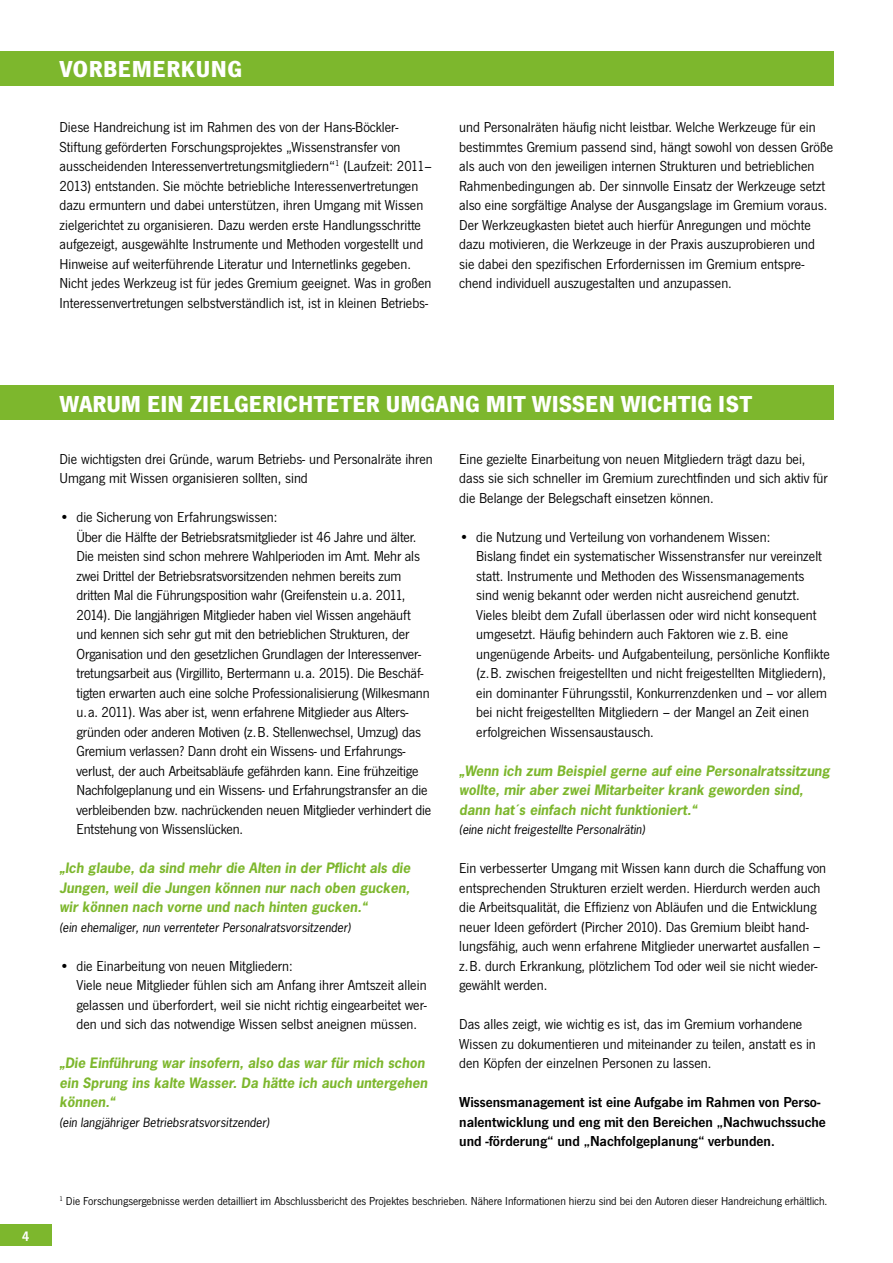
<style>
.page{position:relative;width:893px;height:1263px;background:#fff}
.page>*{position:absolute;margin:0;border:0;box-sizing:border-box;transform-origin:0 0}
.t1{font:700 24px "News Got T";color:#fff}
.t2{font:700 24px "News Got T";letter-spacing:.02em;color:#fff}
.t3{font:15px/19.5px "News Got T";color:#000}
.t4{font:15px/19.5px "News Got T Dem";color:#000}
.t5{font:14.25px "News Got T Dem";color:#fff}
.t6{font:italic 700 13.5px/19.5px "News Gothic Std";color:#7db72d}
.t7{font:12px "News Got T";color:#000}
.t8{font:italic 12px "News Gothic Std";color:#000}
</style>
<div class="page">
<div style="left:0;top:1225px;width:51px;height:21px;background:#7db72d"></div>
<div style="left:0;top:386px;width:833px;height:34px;background:#7db72d"></div>
<div style="left:0;top:51px;width:833px;height:34px;background:#7db72d"></div>
<h1 class="t2" style="left:60px;top:55px;width:184px">VORBEMERKUNG</h1>
<p class="t3" style="left:60px;top:118px;width:374px">Diese Handreichung ist im Rahmen des von der Hans-Böckler-Stiftung geförderten Forschungsprojektes „Wissenstransfer von ausscheidenden Interessenvertretungsmitgliedern“<sup>1</sup> (Laufzeit: 2011– 2013) entstanden. Sie möchte betriebliche Interessenvertretungen dazu ermuntern und dabei unterstützen, ihren Umgang mit Wissen zielgerichtet zu organisieren. Dazu werden erste Handlungsschritte aufgezeigt, ausgewählte Instrumente und Methoden vorgestellt und Hinweise auf weiterführende Literatur und Internetlinks gegeben.<br>Nicht jedes Werkzeug ist für jedes Gremium geeignet. Was in großen Interessenvertretungen selbstverständlich ist, ist in kleinen Betriebs-</p>
<p class="t3" style="left:459px;top:118px;width:375px">und Personalräten häufig nicht leistbar. Welche Werkzeuge für ein bestimmtes Gremium passend sind, hängt sowohl von dessen Größe als auch von den jeweiligen internen Strukturen und betrieblichen Rahmenbedingungen ab. Der sinnvolle Einsatz der Werkzeuge setzt also eine sorgfältige Analyse der Ausgangslage im Gremium voraus.<br>Der Werkzeugkasten bietet auch hierfür Anregungen und möchte dazu motivieren, die Werkzeuge in der Praxis auszuprobieren und sie dabei den spezifischen Erfordernissen im Gremium entspre&shy;chend individuell auszugestalten und anzupassen.</p>
<p class="t5" style="left:22px;top:1228px;width:9px">4</p>
<h1 class="t1" style="left:60px;top:390px;width:694px">WARUM EIN ZIELGERICHTETER UMGANG MIT WISSEN WICHTIG IST</h1>
<p class="t3" style="left:60px;top:449px;width:375px">Die wichtigsten drei Gründe, warum Betriebs- und Personalräte ihren<br>Umgang mit Wissen organisieren sollten, sind</p>
<p class="t3" style="left:77px;top:508px;width:356px;text-indent:-17px">• die Sicherung von Erfahrungswissen:<br>Über die Hälfte der Betriebsratsmitglieder ist 46 Jahre und älter.<br>Die meisten sind schon mehrere Wahlperioden im Amt. Mehr als zwei Drittel der Betriebsratsvorsitzenden nehmen bereits zum dritten Mal die Führungsposition wahr (Greifenstein u.a. 2011, 2014). Die langjährigen Mitglieder haben viel Wissen angehäuft und kennen sich sehr gut mit den betrieblichen Strukturen, der Organisation und den gesetzlichen Grundlagen der Interessenver&shy;tretungsarbeit aus (Virgillito, Bertermann u.a. 2015). Die Beschäf&shy;tigten erwarten auch eine solche Professionalisierung (Wilkesmann u.a. 2011). Was aber ist, wenn erfahrene Mitglieder aus Alters&shy;gründen oder anderen Motiven (z.B. Stellenwechsel, Umzug) das Gremium verlassen? Dann droht ein Wissens- und Erfahrungs&shy;verlust, der auch Arbeitsabläufe gefährden kann. Eine frühzeitige Nachfolgeplanung und ein Wissens- und Erfahrungstransfer an die verbleibenden bzw. nachrückenden neuen Mitglieder verhindert die Entstehung von Wissenslücken.</p>
<p class="t6" style="left:60px;top:858px;width:352px;text-align:justify">„Ich glaube, da sind mehr die Alten in der Pflicht als die Jungen, weil die Jungen können nur nach oben gucken, wir können nach vorne und nach hinten gucken.“</p>
<p class="t8" style="left:60px;top:919px;width:293px">(ein ehemaliger, nun verrenteter Personalratsvorsitzender)</p>
<p class="t3" style="left:77px;top:956px;width:352px;text-indent:-17px">• die Einarbeitung von neuen Mitgliedern:<br>Viele neue Mitglieder fühlen sich am Anfang ihrer Amtszeit allein gelassen und überfordert, weil sie nicht richtig eingearbeitet wer&shy;den und sich das notwendige Wissen selbst aneignen müssen.</p>
<p class="t6" style="left:60px;top:1053px;width:370px">„Die Einführung war insofern, also das war für mich schon ein Sprung ins kalte Wasser. Da hätte ich auch untergehen können.“</p>
<p class="t8" style="left:60px;top:1114px;width:211px">(ein langjähriger Betriebsratsvorsitzender)</p>
<p class="t3" style="left:459px;top:449px;width:370px">Eine gezielte Einarbeitung von neuen Mitgliedern trägt dazu bei, dass sie sich schneller im Gremium zurechtfinden und sich aktiv für die Belange der Belegschaft einsetzen können.</p>
<p class="t3" style="left:476px;top:527px;width:355px;text-indent:-17px">• die Nutzung und Verteilung von vorhandenem Wissen:<br>Bislang findet ein systematischer Wissenstransfer nur vereinzelt statt. Instrumente und Methoden des Wissensmanagements sind wenig bekannt oder werden nicht ausreichend genutzt.<br>Vieles bleibt dem Zufall überlassen oder wird nicht konsequent umgesetzt. Häufig behindern auch Faktoren wie z.B. eine ungenügende Arbeits- und Aufgabenteilung, persönliche Konflikte (z.B. zwischen freigestellten und nicht freigestellten Mitgliedern), ein dominanter Führungsstil, Konkurrenzdenken und – vor allem bei nicht freigestellten Mitgliedern – der Mangel an Zeit einen erfolgreichen Wissensaustausch.</p>
<p class="t6" style="left:459px;top:761px;width:372px">„Wenn ich zum Beispiel gerne auf eine Personalratssitzung wollte, mir aber zwei Mitarbeiter krank geworden sind, dann hat´s einfach nicht funktioniert.“</p>
<p class="t8" style="left:459px;top:822px;width:187px">(eine nicht freigestellte Personalrätin)</p>
<p class="t3" style="left:459px;top:859px;width:368px">Ein verbesserter Umgang mit Wissen kann durch die Schaffung von entsprechenden Strukturen erzielt werden. Hierdurch werden auch die Arbeitsqualität, die Effizienz von Abläufen und die Entwicklung neuer Ideen gefördert (Pircher 2010). Das Gremium bleibt hand&shy;lungsfähig, auch wenn erfahrene Mitglieder unerwartet ausfallen – z.B. durch Erkrankung, plötzlichem Tod oder weil sie nicht wieder&shy;gewählt werden.</p>
<p class="t3" style="left:459px;top:1015px;width:358px">Das alles zeigt, wie wichtig es ist, das im Gremium vorhandene<br>Wissen zu dokumentieren und miteinander zu teilen, anstatt es in den Köpfen der einzelnen Personen zu lassen.</p>
<p class="t4" style="left:459px;top:1092px;width:368px">Wissensmanagement ist eine Aufgabe im Rahmen von Perso&shy;nalentwicklung und eng mit den Bereichen „Nachwuchssuche und -förderung“ und „Nachfolgeplanung“ verbunden.</p>
<p class="t7" style="left:60px;top:1194px;width:769px"><sup>1</sup> Die Forschungsergebnisse werden detailliert im Abschlussbericht des Projektes beschrieben. Nähere Informationen hierzu sind bei den Autoren dieser Handreichung erhältlich.</p>
</div>
